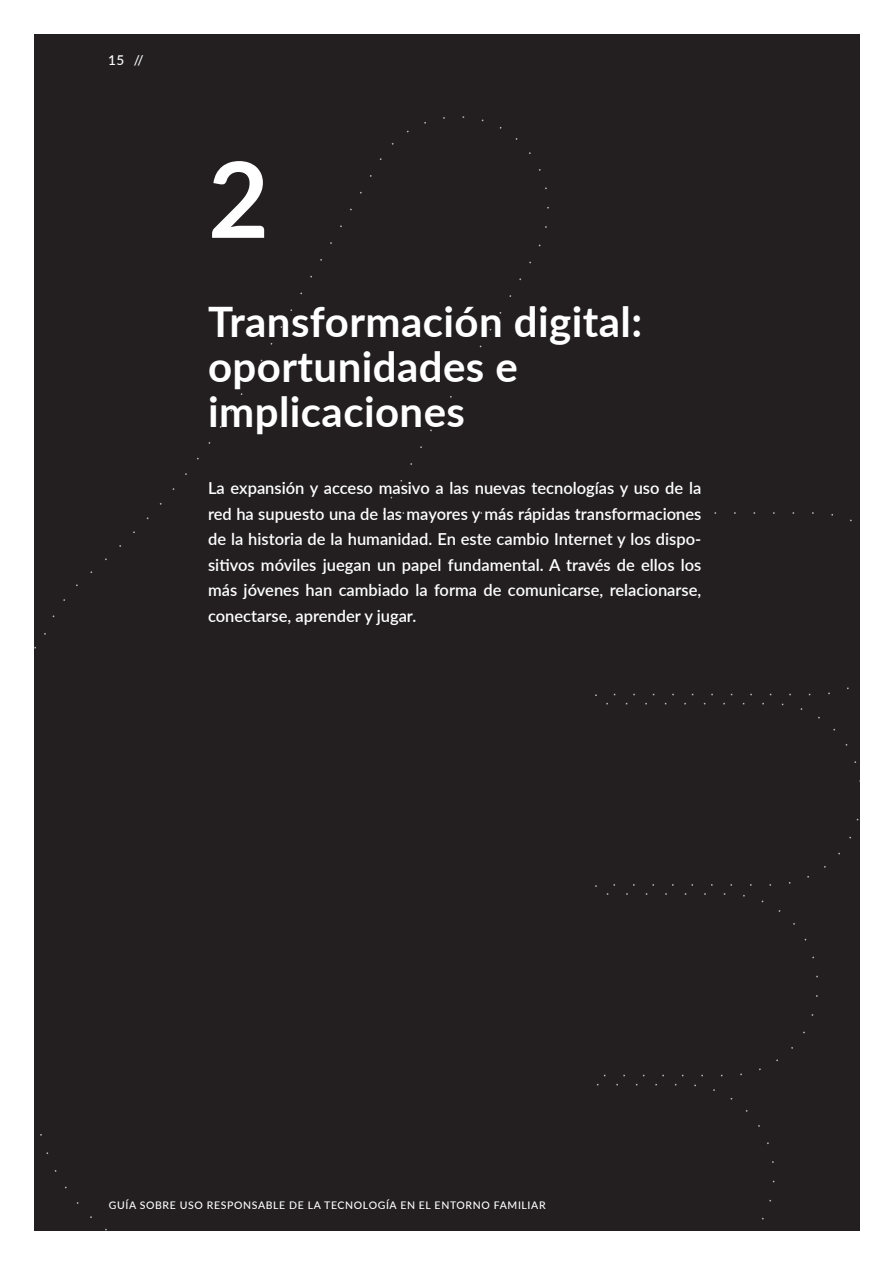
<style>
.page{position:relative;width:893px;height:1263px;background:#fff}
.page>*{position:absolute;margin:0;border:0;box-sizing:border-box;transform-origin:0 0}
.t1{font:700 105px "Lato";color:#fff}
.t2{font:700 42px/45px "Lato";letter-spacing:.01em;color:#fff}
.t3{font:600 16.5px/25.5px "Lato";color:#fff;text-align:justify}
.t4{font:500 13.5px "Lato";color:#fff}
.t5{font:500 10.5px "Lato";letter-spacing:.06em;color:#fff}
</style>
<div class="page">
<div style="left:34px;top:34px;width:825px;height:1196px;background:#231f20"></div>
<p class="t4" style="left:108px;top:50px;width:37px">15 //</p>
<h1 class="t1" style="left:208px;top:122px;width:62px">2</h1>
<h2 class="t2" style="left:208px;top:297px;width:436px">Transformación digital: oportunidades e implicaciones</h2>
<p class="t3" style="left:208px;top:475px;width:495px">La expansión y acceso masivo a las nuevas tecnologías y uso de la red ha supuesto una de las mayores y más rápidas transformaciones de la historia de la humanidad. En este cambio Internet y los dispo&shy;sitivos móviles juegan un papel fundamental. A través de ellos los más jóvenes han cambiado la forma de comunicarse, relacionarse, conectarse, aprender y jugar.</p>
<p class="t5" style="left:109px;top:1197px;width:438px">GUÍA SOBRE USO RESPONSABLE DE LA TECNOLOGÍA EN EL ENTORNO FAMILIAR</p>
</div>
